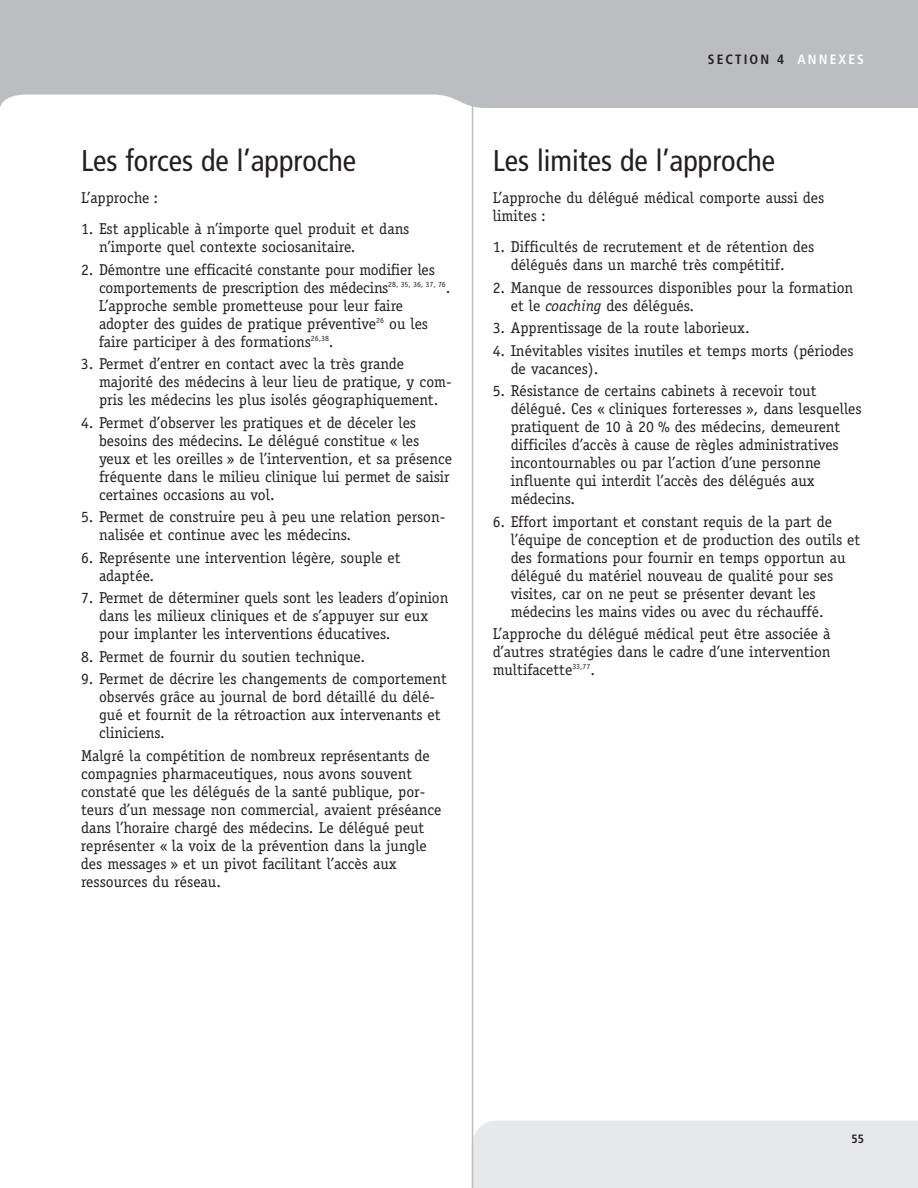
<style>
.page{position:relative;width:918px;height:1188px;background:#fff}
.page>*{position:absolute;margin:0;border:0;box-sizing:border-box;transform-origin:0 0}
.t1{font:condensed 30px "Frutiger";color:#231f20}
.t2{font:15.75px/18px "Officina Serif";color:#231f20}
.t3{font:700 condensed 13.5px "Frutiger";letter-spacing:.155em;color:#231f20}
.t4{font:700 condensed 12px "Frutiger";color:#231f20}
.s1{color:#fff}
.s2{font-style:italic}
</style>
<div class="page">
<div style="left:471px;top:1120px;width:447px;height:68px;background:#e7e8e9"></div>
<div style="left:0;top:0;width:918px;height:108px;background:#bcbdc0"></div>
<hr style="left:472px;top:94px;width:1px;height:1094px;background:#bcbdc0">
<h1 class="t1" style="left:81px;top:148px;width:277px">Les forces de l’approche</h1>
<p class="t2" style="left:81px;top:188px;width:79px">L’approche :</p>
<p class="t2" style="left:99px;top:220px;width:312px;text-indent:-18px">1. Est applicable à n’importe quel produit et dans n’importe quel contexte sociosanitaire.</p>
<p class="t2" style="left:99px;top:260px;width:353px;text-indent:-18px">2. Démontre une efficacité constante pour modifier les comportements de prescription des médecins<sup>28,</sup> <sup>35,</sup> <sup>36,</sup> <sup>37,</sup> <sup>76</sup>.<br>L’approche semble prometteuse pour leur faire adopter des guides de pratique préventive<sup>26</sup> ou les faire participer à des formations<sup>26,38</sup>.</p>
<p class="t2" style="left:99px;top:355px;width:354px;text-indent:-18px">3. Permet d’entrer en contact avec la très grande majorité des médecins à leur lieu de pratique, y com&shy;pris les médecins les plus isolés géographiquement.</p>
<p class="t2" style="left:99px;top:413px;width:355px;text-indent:-18px">4. Permet d’observer les pratiques et de déceler les besoins des médecins. Le délégué constitue « les yeux et les oreilles » de l’intervention, et sa présence fréquente dans le milieu clinique lui permet de saisir certaines occasions au vol.</p>
<p class="t2" style="left:99px;top:508px;width:348px;text-indent:-18px">5. Permet de construire peu à peu une relation person&shy;nalisée et continue avec les médecins.</p>
<p class="t2" style="left:99px;top:548px;width:303px;text-indent:-18px">6. Représente une intervention légère, souple et adaptée.</p>
<p class="t2" style="left:99px;top:589px;width:351px;text-indent:-18px">7. Permet de déterminer quels sont les leaders d’opinion dans les milieux cliniques et de s’appuyer sur eux pour implanter les interventions éducatives.</p>
<p class="t2" style="left:81px;top:647px;width:286px">8. Permet de fournir du soutien technique.</p>
<p class="t2" style="left:99px;top:670px;width:349px;text-indent:-18px">9. Permet de décrire les changements de comportement observés grâce au journal de bord détaillé du délé&shy;gué et fournit de la rétroaction aux intervenants et cliniciens.</p>
<p class="t2" style="left:81px;top:746px;width:362px">Malgré la compétition de nombreux représentants de compagnies pharmaceutiques, nous avons souvent constaté que les délégués de la santé publique, por&shy;teurs d’un message non commercial, avaient préséance dans l’horaire chargé des médecins. Le délégué peut représenter « la voix de la prévention dans la jungle des messages » et un pivot facilitant l’accès aux ressources du réseau.</p>
<p class="t3" style="left:708px;top:54px;width:158px">SECTION 4 <span class="s1">ANNEXES</span></p>
<h1 class="t1" style="left:493px;top:148px;width:284px">Les limites de l’approche</h1>
<p class="t2" style="left:493px;top:188px;width:333px">L’approche du délégué médical comporte aussi des limites :</p>
<p class="t2" style="left:511px;top:238px;width:305px;text-indent:-18px">1. Difficultés de recrutement et de rétention des délégués dans un marché très compétitif.</p>
<p class="t2" style="left:511px;top:278px;width:344px;text-indent:-18px">2. Manque de ressources disponibles pour la formation et le <span class="s2">coaching</span> des délégués.</p>
<p class="t2" style="left:493px;top:319px;width:259px">3. Apprentissage de la route laborieux.</p>
<p class="t2" style="left:511px;top:341px;width:344px;text-indent:-18px">4. Inévitables visites inutiles et temps morts (périodes de vacances).</p>
<p class="t2" style="left:511px;top:382px;width:352px;text-indent:-18px">5. Résistance de certains cabinets à recevoir tout délégué. Ces « cliniques forteresses », dans lesquelles pratiquent de 10 à 20 % des médecins, demeurent difficiles d’accès à cause de règles administratives incontournables ou par l’action d’une personne influente qui interdit l’accès des délégués aux médecins.</p>
<p class="t2" style="left:511px;top:512px;width:351px;text-indent:-18px">6. Effort important et constant requis de la part de l’équipe de conception et de production des outils et des formations pour fournir en temps opportun au délégué du matériel nouveau de qualité pour ses visites, car on ne peut se présenter devant les médecins les mains vides ou avec du réchauffé.</p>
<p class="t2" style="left:493px;top:625px;width:339px;text-align:justify">L’approche du délégué médical peut être associée à d’autres stratégies dans le cadre d’une intervention multifacette<sup>33,77</sup>.</p>
<p class="t4" style="left:852px;top:1134px;width:14px">55</p>
</div>
